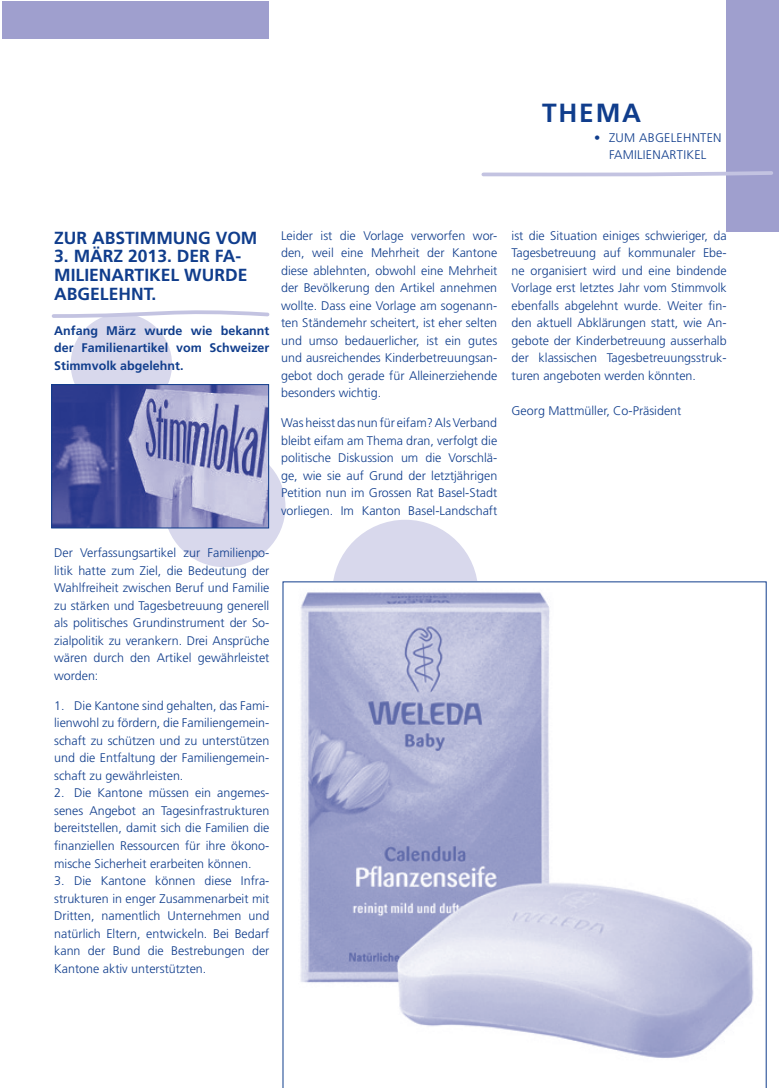
<style>
.page{position:relative;width:780px;height:1088px;background:#fff}
.page>*{position:absolute;margin:0;border:0;box-sizing:border-box;transform-origin:0 0}
.t1{font:700 26.25px "Frutiger";color:#103d8c}
.t2{font:700 17.5px/18.8px "Frutiger";color:#103d8c}
.t3{font:300 12.5px/17.5px "Frutiger";color:#103d8c;text-align:justify}
.t4{font:700 12.5px/17.5px "Frutiger";color:#103d8c;text-align:justify}
.t5{font:300 12.5px/17.5px "Frutiger";letter-spacing:.02em;color:#103d8c;text-align:center}
</style>
<div class="page">
<div style="left:71px;top:313px;width:101px;height:102px;background:#d8d8ec;border-radius:50%"></div>
<div style="left:164px;top:446px;width:121px;height:121px;background:#d8d8ec;border-radius:50%"></div>
<div style="left:332px;top:520px;width:146px;height:146px;background:#d8d8ec;border-radius:50%"></div>
<div style="left:726px;top:0;width:53px;height:231px;background:#9f9fce"></div>
<svg style="left:481px;top:171px;width:292px;height:6px"></svg>
<div style="left:2px;top:1px;width:266px;height:38px;background:#9f9fce"></div>
<svg style="left:283px;top:582px;width:483px;height:506px"></svg>
<svg style="left:52px;top:310px;width:218px;height:10px"></svg>
<img style="left:53px;top:386px;width:214px;height:140px">
<div style="left:51px;top:384px;width:218px;height:144px;border:1px solid #103d8c"></div>
<h1 class="t1" style="left:542px;top:97px;width:101px">Thema</h1>
<p class="t5" style="left:594px;top:129px;width:124px">• Zum Abgelehnten<br>Familienartikel</p>
<h2 class="t2" style="left:54px;top:228px;width:205px">Zur abstimmung vom</h2>
<h2 class="t2" style="left:54px;top:247px;width:189px">3. März 2013. De r Fa&shy;milie nartikel</h2>
<h2 class="t2" style="left:184px;top:265px;width:62px">wurde</h2>
<h2 class="t2" style="left:54px;top:284px;width:104px">abgele hnt.</h2>
<p class="t4" style="left:54px;top:322px;width:217px">Anfang März wurde wie bekannt der Familienartikel vom Schweizer Stimmvolk abgelehnt.</p>
<p class="t3" style="left:281px;top:227px;width:218px">Leider ist die Vorlage verworfen wor&shy;den, weil eine Mehrheit der Kantone diese ablehnten, obwohl eine Mehrheit der Bevölkerung den Artikel annehmen wollte. Dass eine Vorlage am sogenann&shy;ten Ständemehr scheitert, ist eher selten und umso bedauerlicher, ist ein gutes und ausreichendes Kinderbetreuungsan&shy;gebot doch gerade für Alleinerziehende besonders wichtig.</p>
<p class="t3" style="left:281px;top:414px;width:218px">Was heisst das nun für eifam? Als Verband bleibt eifam am Thema dran, verfolgt die politische Diskussion um die Vorschlä&shy;ge, wie sie auf Grund der letztjährigen Petition nun im Grossen Rat Basel-Stadt vorliegen. Im Kanton Basel-Landschaft</p>
<p class="t3" style="left:54px;top:544px;width:217px">Der Verfassungsartikel zur Familienpo&shy;litik hatte zum Ziel, die Bedeutung der Wahlfreiheit zwischen Beruf und Familie zu stärken und Tagesbetreuung generell als politisches Grundinstrument der So&shy;zialpolitik zu verankern. Drei Ansprüche wären durch den Artikel gewährleistet worden:</p>
<p class="t3" style="left:54px;top:697px;width:217px">1. Die Kantone sind gehalten, das Fami&shy;lienwohl zu fördern, die Familiengemein&shy;schaft zu schützen und zu unterstützen und die Entfaltung der Familiengemein&shy;schaft zu gewährleisten.</p>
<p class="t3" style="left:54px;top:784px;width:217px">2. Die Kantone müssen ein angemes&shy;senes Angebot an Tagesinfrastrukturen bereitstellen, damit sich die Familien die finanziellen Ressourcen für ihre ökono&shy;mische Sicherheit erarbeiten können.</p>
<p class="t3" style="left:54px;top:872px;width:217px">3. Die Kantone können diese I nfra&shy;strukturen in enger Zusammenarbeit mit Dritten, namentlich U nternehmen und natürlich Eltern, entwickeln. Bei Bedarf kann der Bund die Bestrebungen der Kantone aktiv unterstützten.</p>
<p class="t3" style="left:511px;top:227px;width:216px">ist die Situation einiges schwieriger, da Tagesbetreuung auf kommunaler Ebe&shy;ne organisiert wird und eine bindende Vorlage erst letztes Jahr vom Stimmvolk ebenfalls abgelehnt wurde. Weiter fin&shy;den aktuell Abklärungen statt, wie An&shy;gebote der Kinderbetreuung ausserhalb der klassischen Tagesbetreuungsstruk&shy;turen angeboten werden könnten.</p>
<p class="t3" style="left:511px;top:402px;width:171px">Georg Mattmüller, Co-Präsident</p>
</div>
